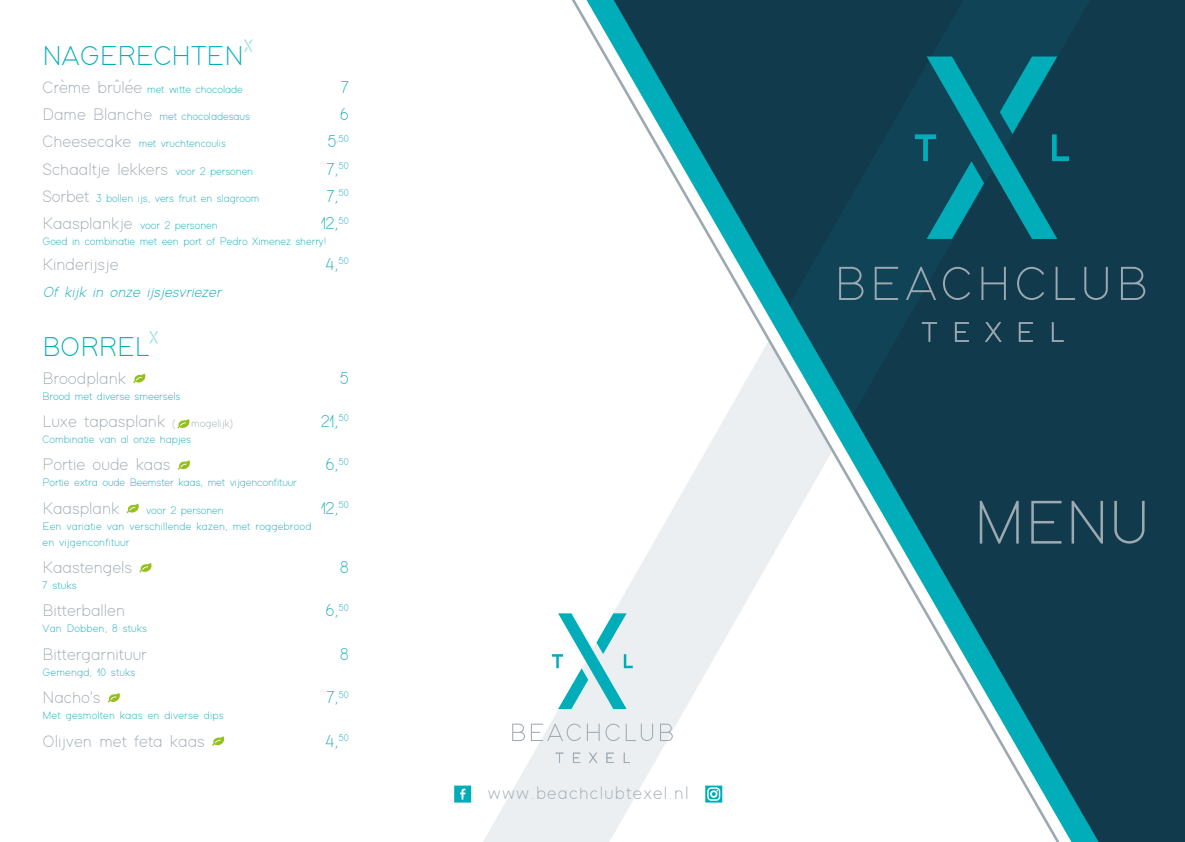
<style>
.page{position:relative;width:1185px;height:842px;background:#fff}
.page>*{position:absolute;margin:0;border:0;box-sizing:border-box;transform-origin:0 0}
.t1{font:62.9px "Modern Sans Light";color:#9da9b1}
.t2{font:27.8px "Modern Sans Light";color:#00adb8}
.t3{font:17.9px "Modern Sans Light";letter-spacing:.07em;color:#9da9b1}
.t4{font:17px "Modern Sans Light";color:#9da9b1}
.t5{font:17px "Modern Sans Light";color:#15abb6}
.t6{font:italic 15px "Modern Sans Light";color:#00adb8}
.t7{font:11px "Modern Sans Light";letter-spacing:-.01em;color:#15abb6}
.t8{font:11px/16px "Modern Sans Light";letter-spacing:.01em;color:#15abb6}
.t9{font:11px "Modern Sans Light";color:#9da9b1}
.t10{font:9.9px "Modern Sans Light";color:#15abb6}
.s1{font-size:17px;color:#9da9b1}
.s2{font-size:17px}
.s3{font-size:11px;color:#15abb6}
.s4{font-size:11px}
</style>
<div class="page">
<svg style="left:470px;top:654px;width:85px;height:188px"></svg>
<div style="left:1125px;top:0;width:60px;height:842px;background:#113a4d"></div>
<svg style="left:1125px;top:267px;width:20px;height:33px"></svg>
<svg style="left:512px;top:724px;width:43px;height:17px"></svg>
<svg style="left:552px;top:654px;width:3px;height:55px"></svg>
<svg style="left:555px;top:0;width:570px;height:842px"></svg>
<svg style="left:565px;top:0;width:503px;height:842px"></svg>
<svg style="left:244px;top:40px;width:9px;height:12px"></svg>
<svg style="left:149px;top:331px;width:9px;height:12px"></svg>
<svg style="left:133px;top:374px;width:12px;height:9px"></svg>
<svg style="left:177px;top:419px;width:13px;height:10px"></svg>
<svg style="left:178px;top:460px;width:12px;height:10px"></svg>
<svg style="left:127px;top:504px;width:12px;height:9px"></svg>
<svg style="left:140px;top:563px;width:12px;height:9px"></svg>
<svg style="left:108px;top:693px;width:12px;height:9px"></svg>
<svg style="left:212px;top:736px;width:12px;height:10px"></svg>
<svg style="left:454px;top:785px;width:17px;height:17px"></svg>
<svg style="left:705px;top:785px;width:17px;height:17px"></svg>
<h2 class="t2" style="left:43px;top:44px;width:203px">NAGERECHTEN</h2>
<p class="t7" style="left:43px;top:84px;width:202px"><span class="s1">Creme brulee</span> met witte chocolade</p>
<h3 class="t5" style="left:341px;top:80px;width:9px">7</h3>
<p class="t7" style="left:43px;top:111px;width:209px"><span class="s1">Dame Blanche</span> met chocoladesaus</p>
<h3 class="t5" style="left:340px;top:107px;width:10px">6</h3>
<p class="t7" style="left:43px;top:139px;width:185px"><span class="s1">Cheesecake</span> met vruchtencoulis</p>
<p class="t10" style="left:327px;top:134px;width:23px"><span class="s2">5</span>,50</p>
<h3 class="t4" style="left:43px;top:162px;width:212px">Schaaltje lekkers <span class="s3">voor 2 personen</span></h3>
<h3 class="t5" style="left:327px;top:162px;width:23px">7,<sup>50</sup></h3>
<p class="t7" style="left:43px;top:193px;width:218px"><span class="s1">Sorbet</span> 3 bollen ijs, vers fruit en slagroom</p>
<h3 class="t5" style="left:327px;top:189px;width:23px">7,<sup>50</sup></h3>
<p class="t7" style="left:43px;top:221px;width:177px"><span class="s1">Kaasplankje</span> voor 2 personen</p>
<h3 class="t5" style="left:321px;top:216px;width:29px">12,<sup>50</sup></h3>
<p class="t7" style="left:43px;top:237px;width:285px">Goed in combinatie met een port of Pedro Ximenez sherry!</p>
<h3 class="t4" style="left:43px;top:257px;width:78px">Kinderijsje</h3>
<h3 class="t5" style="left:326px;top:257px;width:24px">4,<sup>50</sup></h3>
<h3 class="t6" style="left:43px;top:286px;width:183px">Of kijk in onze ijsjesvriezer</h3>
<h2 class="t2" style="left:43px;top:335px;width:108px">BORREL</h2>
<h3 class="t4" style="left:43px;top:371px;width:85px">Broodplank</h3>
<h3 class="t5" style="left:340px;top:371px;width:10px">5</h3>
<p class="t7" style="left:43px;top:391px;width:139px">Brood met diverse smeersels</p>
<h3 class="t4" style="left:43px;top:414px;width:135px">Luxe tapasplank <span class="s4">(</span></h3>
<p class="t9" style="left:191px;top:419px;width:43px">mogelijk)</p>
<h3 class="t5" style="left:321px;top:414px;width:29px">21,<sup>50</sup></h3>
<p class="t7" style="left:43px;top:435px;width:150px">Combinatie van al onze hapjes</p>
<h3 class="t4" style="left:43px;top:457px;width:130px">Portie oude kaas</h3>
<h3 class="t5" style="left:326px;top:457px;width:24px">6,<sup>50</sup></h3>
<p class="t7" style="left:43px;top:478px;width:256px">Portie extra oude Beemster kaas, met vijgenconfituur</p>
<h3 class="t4" style="left:43px;top:501px;width:78px">Kaasplank</h3>
<p class="t7" style="left:146px;top:505px;width:79px">voor 2 personen</p>
<h3 class="t5" style="left:321px;top:501px;width:29px">12,<sup>50</sup></h3>
<p class="t8" style="left:43px;top:519px;width:270px">Een variatie van verschillende kazen, met roggebrood en vijgenconfituur</p>
<h3 class="t4" style="left:43px;top:560px;width:91px">Kaastengels</h3>
<h3 class="t5" style="left:340px;top:560px;width:10px">8</h3>
<p class="t7" style="left:43px;top:581px;width:36px">7 stuks</p>
<h3 class="t4" style="left:43px;top:603px;width:84px">Bitterballen</h3>
<h3 class="t5" style="left:326px;top:603px;width:24px">6,<sup>50</sup></h3>
<p class="t8" style="left:43px;top:621px;width:106px">Van Dobben, 8 stuks</p>
<h3 class="t4" style="left:43px;top:647px;width:106px">Bittergarnituur</h3>
<h3 class="t5" style="left:340px;top:647px;width:10px">8</h3>
<p class="t8" style="left:43px;top:665px;width:94px">Gemengd, 10 stuks</p>
<h3 class="t4" style="left:43px;top:690px;width:60px">Nacho's</h3>
<h3 class="t5" style="left:327px;top:690px;width:23px">7,<sup>50</sup></h3>
<p class="t8" style="left:43px;top:708px;width:183px">Met gesmolten kaas en diverse dips</p>
<h3 class="t4" style="left:43px;top:733px;width:164px">Olijven met feta kaas</h3>
<h3 class="t5" style="left:326px;top:733px;width:24px">4,<sup>50</sup></h3>
<h3 class="t4" style="left:61px;top:78px;width:5px">ˋ</h3>
<h3 class="t4" style="left:115px;top:78px;width:19px">ˆ ˊ</h3>
<h3 class="t3" style="left:488px;top:786px;width:202px">www.beachclubtexel.nl</h3>
<h1 class="t1" style="left:973px;top:496px;width:178px">MENU</h1>
</div>
